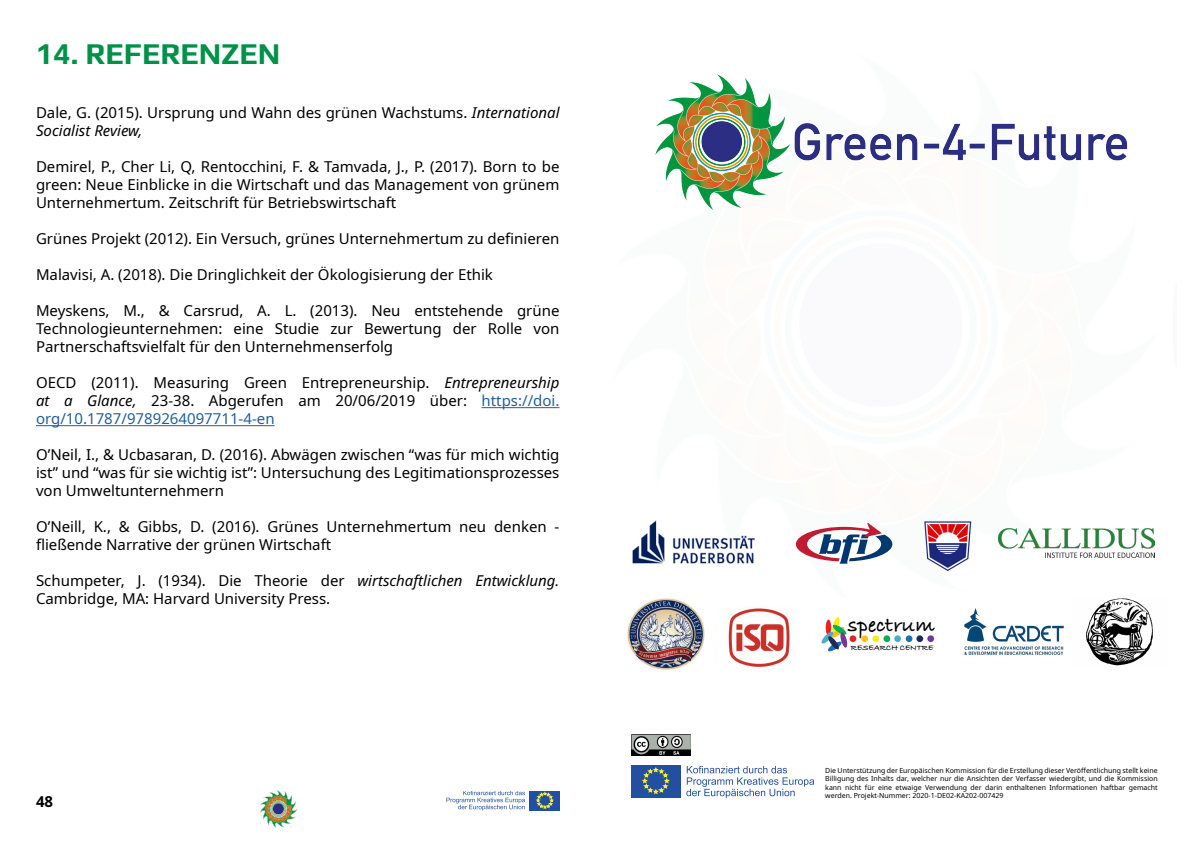
<style>
.page{position:relative;width:1191px;height:842px;background:#fff}
.page>*{position:absolute;margin:0;border:0;box-sizing:border-box;transform-origin:0 0}
.t1{font:700 30px "Play";color:#009148}
.t2{font:700 21.8px "Bradley Hand ITCTT";color:#000}
.t3{font:15px/18px "Noto Sans";color:#000;text-align:justify}
.t4{font:700 15px "Noto Sans";color:#000}
.t5{font:700 8.3px "Bradley Hand ITCTT";color:#000}
.t6{font:7px/8.4px "Noto Sans";color:#000;text-align:justify}
.s1{font-style:italic}
.s2{color:#215e9e}
</style>
<div class="page">
<div style="left:529px;top:791px;width:31px;height:20px;background:#224f9f"></div>
<svg style="left:536px;top:792px;width:17px;height:16px"></svg>
<svg style="left:446px;top:791px;width:79px;height:19px"></svg>
<img style="left:261px;top:791px;width:37px;height:36px">
<hr style="left:481px;top:407px;width:78px;height:1px;background:#215e9e">
<hr style="left:36px;top:425px;width:239px;height:1px;background:#215e9e">
<img style="left:964px;top:608px;width:100px;height:47px">
<img style="left:728px;top:608px;width:62px;height:59px">
<svg style="left:821px;top:617px;width:26px;height:35px"></svg>
<div style="left:849px;top:635px;width:7px;height:7px;background:#ed2024;border-radius:50%"></div>
<div style="left:861px;top:635px;width:7px;height:7px;background:#fdc010;border-radius:50%"></div>
<div style="left:872px;top:635px;width:7px;height:7px;background:#f6eb14;border-radius:50%"></div>
<div style="left:883px;top:635px;width:7px;height:7px;background:#00b04f;border-radius:50%"></div>
<div style="left:894px;top:635px;width:7px;height:7px;background:#4aacc5;border-radius:50%"></div>
<div style="left:905px;top:635px;width:7px;height:7px;background:#1670b9;border-radius:50%"></div>
<div style="left:916px;top:635px;width:7px;height:7px;background:#1f295c;border-radius:50%"></div>
<div style="left:927px;top:635px;width:7px;height:7px;background:#6f3996;border-radius:50%"></div>
<img style="left:628px;top:606px;width:76px;height:64px">
<img style="left:1086px;top:606px;width:67px;height:60px">
<div style="left:631px;top:765px;width:50px;height:33px;background:#224f9f"></div>
<svg style="left:642px;top:768px;width:27px;height:26px"></svg>
<svg style="left:686px;top:766px;width:128px;height:32px"></svg>
<img style="left:632px;top:520px;width:523px;height:86px">
<img style="left:655px;top:74px;width:473px;height:136px">
<img style="left:631px;top:734px;width:60px;height:21px">
<h1 class="t1" style="left:36px;top:33px;width:246px">14. REFERENZEN</h1>
<p class="t3" style="left:36px;top:104px;width:525px">Dale, G. (2015). Ursprung und Wahn des grünen Wachstums. <span class="s1">International<br>Socialist Review,</span></p>
<p class="t3" style="left:36px;top:158px;width:525px">Demirel, P., Cher Li, Q, Rentocchini, F. &amp; Tamvada, J., P. (2017). Born to be green: Neue Einblicke in die Wirtschaft und das Management von grünem Unternehmertum. Zeitschrift für Betriebswirtschaft</p>
<p class="t3" style="left:36px;top:230px;width:525px">Grünes Projekt (2012). Ein Versuch, grünes Unternehmertum zu definieren</p>
<p class="t3" style="left:36px;top:266px;width:458px">Malavisi, A. (2018). Die Dringlichkeit der Ökologisierung der Ethik</p>
<p class="t3" style="left:36px;top:302px;width:525px">Meyskens, M., &amp; Carsrud, A. L. (2013). Neu entstehende grüne Technologieunternehmen: eine Studie zur Bewertung der Rolle von Partnerschaftsvielfalt für den Unternehmenserfolg</p>
<p class="t3" style="left:36px;top:374px;width:525px">OECD (2011). Measuring Green Entrepreneurship. <span class="s1">Entrepreneurship at a Glance,</span> 23-38. Abgerufen am 20/06/2019 über: <span class="s2">https://doi. org/10.1787/9789264097711-4-en</span></p>
<p class="t3" style="left:36px;top:446px;width:525px">O’Neil, I., &amp; Ucbasaran, D. (2016). Abwägen zwischen “was für mich wichtig ist” und “was für sie wichtig ist”: Untersuchung des Legitimationsprozesses von Umweltunternehmern</p>
<p class="t3" style="left:36px;top:518px;width:525px">O’Neill, K., &amp; Gibbs, D. (2016). Grünes Unternehmertum neu denken - fließende Narrative der grünen Wirtschaft</p>
<p class="t3" style="left:36px;top:572px;width:525px">Schumpeter, J. (1934). Die Theorie der <span class="s1">wirtschaftlichen Entwicklung.<br></span>Cambridge, MA: Harvard University Press.</p>
<p class="t4" style="left:36px;top:791px;width:19px">48</p>
<h2 class="t2" style="left:848px;top:608px;width:89px">spectrum</h2>
<p class="t5" style="left:851px;top:641px;width:84px">RESEARCH CENTRE</p>
<p class="t6" style="left:825px;top:766px;width:334px">Die Unterstützung der Europäischen Kommission für die Erstellung dieser Veröffentlichung stellt keine Billigung des Inhalts dar, welcher nur die Ansichten der Verfasser wiedergibt, und die Kommission kann nicht für eine etwaige Verwendung der darin enthaltenen Informationen haftbar gemacht werden. Projekt-Nummer: 2020-1-DE02-KA202-007429</p>
</div>
